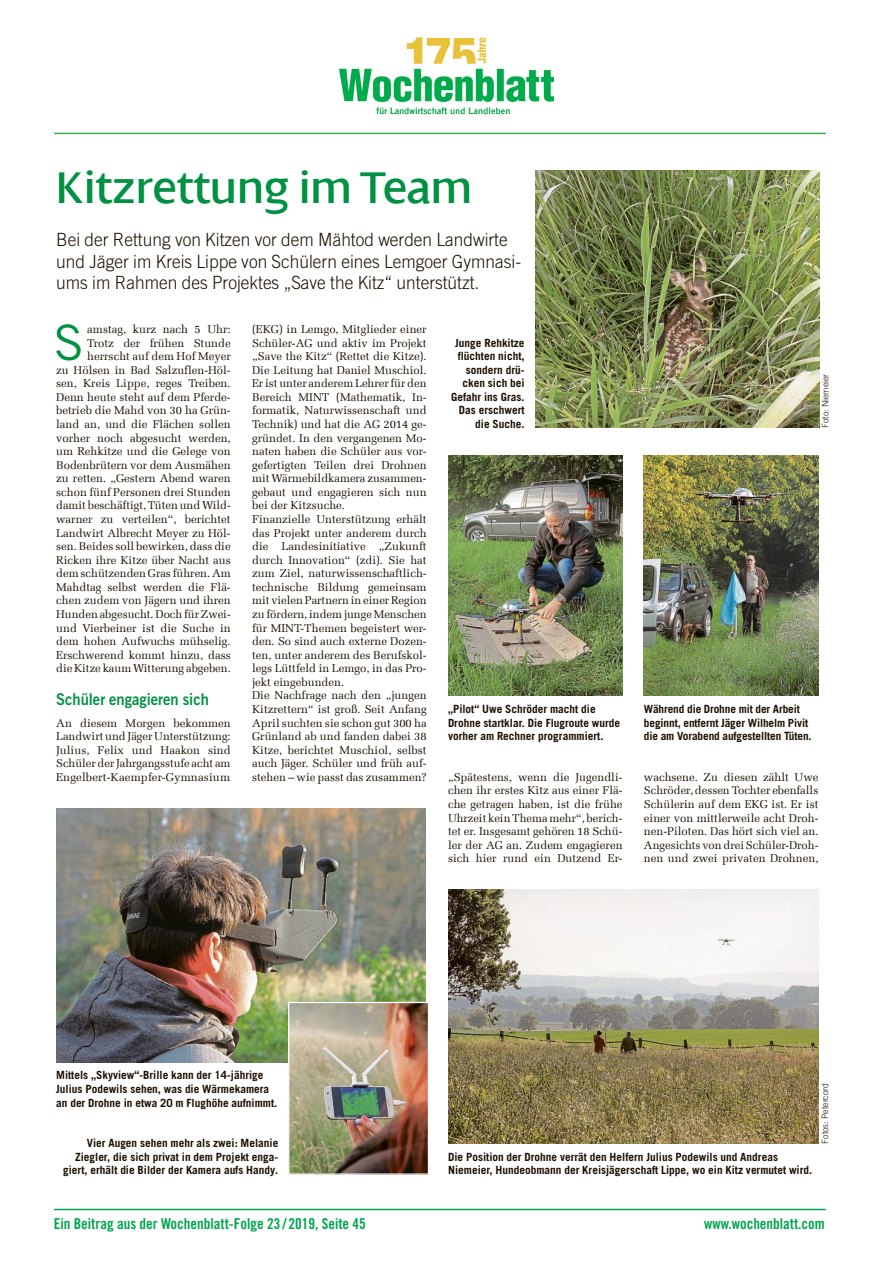
<style>
.page{position:relative;width:893px;height:1263px;background:#fff}
.page>*{position:absolute;margin:0;border:0;box-sizing:border-box;transform-origin:0 0}
.t1{font:48.9px "Trade Gothic LT Pro";color:#009142}
.t2{font:47.7px "Dialog LT Com";color:#009142}
.t3{font:300 18.15px/21.3px "Trade Gothic LT Pro";color:#1c0f00;scale:.95 1}
.t4{font:16.35px "Trade Gothic LT Pro Bd 2";color:#009142;scale:.9 1}
.ZW_Zeile{font:15px "Trade Gothic LT Pro Bd Cn 20";color:#00a54f}
.t5{font:11.25px/13.5px "Melior Com";color:#1c0f00;text-align:justify}
.t6{font:700 11.25px/13.5px "Trade Gothic LT Pro";color:#1c0f00}
.t7{font:300 8.85px "Trade Gothic LT Pro";color:#1c0f00}
</style>
<div class="page">
<hr style="left:54px;top:133px;width:772px;height:1px;background:#40ae49">
<hr style="left:54px;top:1209px;width:772px;height:1px;background:#00a54f">
<img style="left:340px;top:37px;width:213px;height:78px">
<img style="left:535px;top:170px;width:284px;height:258px">
<img style="left:448px;top:455px;width:175px;height:241px">
<img style="left:644px;top:455px;width:174px;height:241px">
<img style="left:56px;top:808px;width:370px;height:254px">
<img style="left:290px;top:1004px;width:137px;height:169px">
<div style="left:288px;top:1002px;width:141px;height:173px;border:1px solid #fff"></div>
<img style="left:448px;top:889px;width:371px;height:254px">
<p class="t2" style="left:56px;top:163px;width:417px">Kitzrettung im Team</p>
<p class="t3" style="left:56px;top:229px;width:491px">Bei der Rettung von Kitzen vor dem Mähtod werden Landwirte und Jäger im Kreis Lippe von Schülern eines Lemgoer Gymnasi&shy;ums im Rahmen des Projektes „Save the Kitz“ unterstützt.</p>
<p class="t1" style="left:54px;top:313px;width:31px">S</p>
<p class="t5" style="left:56px;top:322px;width:176px;text-align:right">amstag, kurz nach 5 Uhr:<br>Trotz der frühen Stunde herrscht auf dem Hof Meyer<br>zu Hölsen in Bad Salzuflen-Höl&shy;sen, Kreis Lippe, reges Treiben.<br>Denn heute steht auf dem Pferde&shy;betrieb die Mahd von 30 ha Grün&shy;land an, und die Flächen sollen vorher noch abgesucht werden, um Rehkitze und die Gelege von<br>Bodenbrütern vor dem Ausmähen zu retten. „Gestern Abend waren schon fünf Personen drei Stunden damit beschäftigt, Tüten und Wild&shy;warner zu verteilen“, berichtet<br>Landwirt Albrecht Meyer zu Höl&shy;sen. Beides soll bewirken, dass die<br>Ricken ihre Kitze über Nacht aus dem schützenden Gras führen. Am<br>Mahdtag selbst werden die Flä&shy;chen zudem von Jägern und ihren<br>Hunden abgesucht. Doch für Zwei&shy;und Vierbeiner ist die Suche in dem hohen Aufwuchs mühselig.<br>Erschwerend kommt hinzu, dass die Kitze kaum Witterung abgeben.</p>
<p class="t4" style="left:56px;top:689px;width:171px">Schüler engagieren sich</p>
<p class="t5" style="left:56px;top:716px;width:176px">An diesem Morgen bekommen Landwirt und Jäger Unterstützung:<br>Julius, Felix und Haakon sind Schüler der Jahrgangsstufe acht am Engelbert-Kaempfer-Gymnasium</p>
<p class="t5" style="left:252px;top:322px;width:176px;text-align:left">(EKG) in Lemgo, Mitglieder einer<br>Schüler-AG und aktiv im Projekt „Save the Kitz“ (Rettet die Kitze).<br>Die Leitung hat Daniel Muschiol.<br>Er ist unter anderem Lehrer für den<br>Bereich MINT (Mathematik, In&shy;formatik, Naturwissenschaft und<br>Technik) und hat die AG 2014 ge&shy;gründet. In den vergangenen Mo&shy;naten haben die Schüler aus vor&shy;gefertigten Teilen drei Drohnen mit Wärmebildkamera zusammen&shy;gebaut und engagieren sich nun bei der Kitzsuche.<br>Finanzielle Unterstützung erhält das Projekt unter anderem durch die Landesinitiative „Zukunft durch Innovation“ (zdi). Sie hat zum Ziel, naturwissenschaftlich&shy;technische Bildung gemeinsam mit vielen Partnern in einer Region zu fördern, indem junge Menschen für MINT-Themen begeistert wer&shy;den. So sind auch externe Dozen&shy;ten, unter anderem des Berufskol&shy;legs Lüttfeld in Lemgo, in das Pro&shy;jekt eingebunden.<br>Die Nachfrage nach den „jungen<br>Kitzrettern“ ist groß. Seit Anfang<br>April suchten sie schon gut 300 ha<br>Grünland ab und fanden dabei 38<br>Kitze, berichtet Muschiol, selbst auch Jäger. Schüler und früh auf&shy;stehen – wie passt das zusammen?</p>
<p class="t6" style="left:451px;top:336px;width:75px;text-align:right">Junge Rehkitze flüchten nicht, sondern drü&shy;cken sich bei<br>Gefahr ins Gras.<br>Das erschwert die Suche.</p>
<p class="t7" style="left:820px;top:428px;width:56px;rotate:-90deg">Foto: Niemeier</p>
<p class="t6" style="left:448px;top:702px;width:174px">„Pilot“ Uwe Schröder macht die<br>Drohne startklar. Die Flugroute wurde vorher am Rechner programmiert.</p>
<p class="t6" style="left:644px;top:702px;width:169px">Während die Drohne mit der Arbeit beginnt, entfernt Jäger Wilhelm Pivit die am Vorabend aufgestellten Tüten.</p>
<p class="t5" style="left:448px;top:770px;width:176px">„Spätestens, wenn die Jugendli&shy;chen ihr erstes Kitz aus einer Flä&shy;che getragen haben, ist die frühe Uhrzeit kein Thema mehr“, berich&shy;tet er. Insgesamt gehören 18 Schü&shy;ler der AG an. Zudem engagieren sich hier rund ein Dutzend Er-</p>
<p class="t5" style="left:644px;top:770px;width:176px">wachsene. Zu diesen zählt Uwe Schröder, dessen Tochter ebenfalls Schülerin auf dem EKG ist. Er ist einer von mittlerweile acht Droh&shy;nen-Piloten. Das hört sich viel an.<br>Angesichts von drei Schüler-Droh&shy;nen und zwei privaten Drohnen,</p>
<p class="t6" style="left:56px;top:1068px;width:223px">Mittels „Skyview“-Brille kann der 14-jährige<br>Julius Podewils sehen, was die Wärmekamera an der Drohne in etwa 20 m Flughöhe aufnimmt.</p>
<p class="t6" style="left:63px;top:1136px;width:217px;text-align:right">Vier Augen sehen mehr als zwei: Melanie<br>Ziegler, die sich privat in dem Projekt enga&shy;giert, erhält die Bilder der Kamera aufs Handy.</p>
<p class="t6" style="left:448px;top:1150px;width:366px">Die Position der Drohne verrät den Helfern Julius Podewils und Andreas<br>Niemeier, Hundeobmann der Kreisjägerschaft Lippe, wo ein Kitz vermutet wird.</p>
<p class="t7" style="left:820px;top:1144px;width:62px;rotate:-90deg">Fotos: Petercord</p>
<p class="ZW_Zeile" style="left:54px;top:1214px;width:314px">Ein Beitrag aus der Wochenblatt-Folge 23 / 2019, Seite 45</p>
<p class="ZW_Zeile" style="left:704px;top:1214px;width:122px">www.wochenblatt.com</p>
</div>
